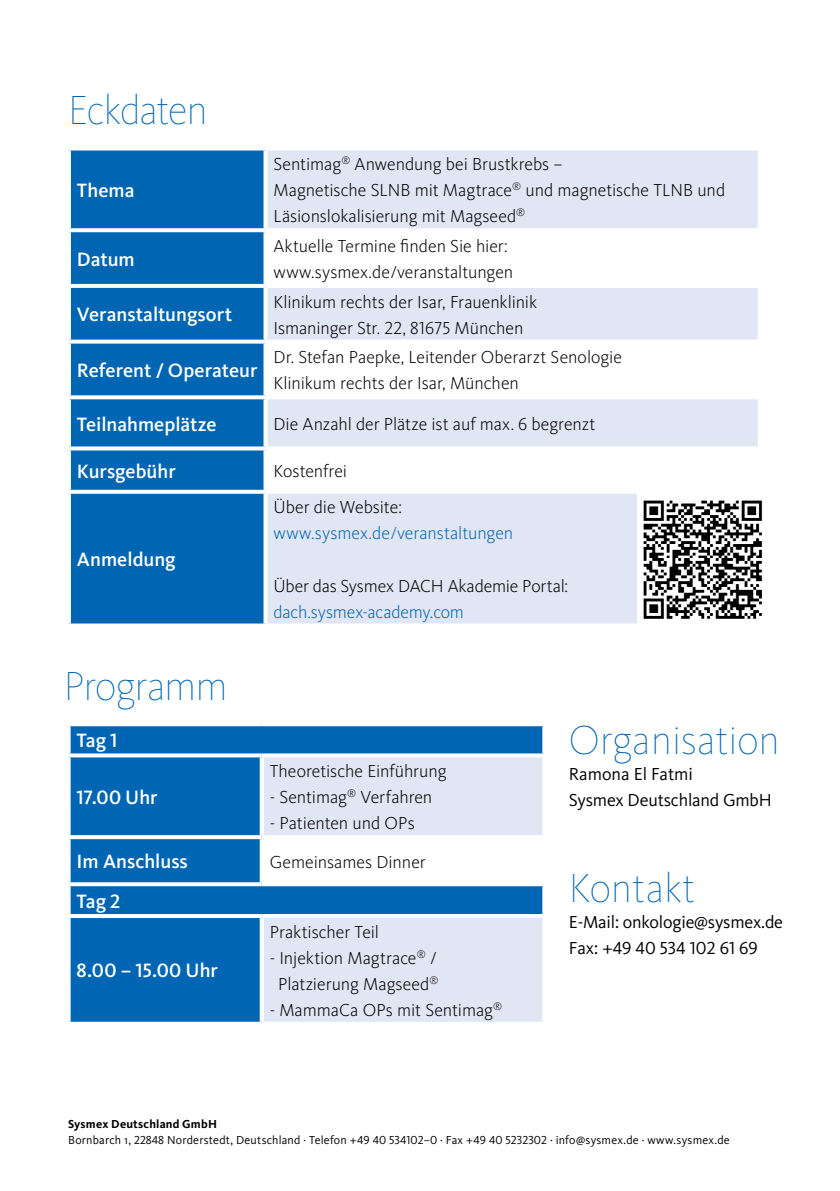
<style>
.page{position:relative;width:840px;height:1191px;background:#fff}
.page>*{position:absolute;margin:0;border:0;box-sizing:border-box;transform-origin:0 0}
.t1{font:100 42px "Kievit Pro";letter-spacing:-.01em;color:#0066b3}
.t2{font:100 42px "Kievit Pro";letter-spacing:-.03em;color:#0066b3}
.t3{font:500 20px "Kievit Pro";color:#fff}
.t4{font:300 18px/26px "Kievit Pro";letter-spacing:-.005em;color:#000}
.t5{font:18px/26px "Kievit Pro";letter-spacing:-.01em;color:#000}
.t6{font:300 18px "Kievit Pro";letter-spacing:-.005em;color:#0066b3}
.t7{font:12px "Kievit Pro";letter-spacing:.015em;color:#000}
.t8{font:700 12px "Kievit Pro";letter-spacing:.02em;color:#000}
</style>
<div class="page">
<div style="left:71px;top:150px;width:192px;height:473px;background:#0066b3"></div>
<div style="left:267px;top:150px;width:490px;height:473px;background:#e1e6f4"></div>
<svg style="left:267px;top:232px;width:490px;height:258px"></svg>
<svg style="left:69px;top:150px;width:2px;height:78px"></svg>
<svg style="left:263px;top:150px;width:3px;height:78px"></svg>
<svg style="left:757px;top:150px;width:1px;height:78px"></svg>
<svg style="left:69px;top:228px;width:196px;height:4px"></svg>
<svg style="left:69px;top:232px;width:2px;height:52px"></svg>
<hr style="left:265px;top:228px;width:496px;height:4px;background:#fff">
<svg style="left:263px;top:232px;width:3px;height:52px"></svg>
<svg style="left:69px;top:284px;width:196px;height:4px"></svg>
<svg style="left:70px;top:288px;width:1px;height:51px"></svg>
<hr style="left:265px;top:284px;width:496px;height:4px;background:#fff">
<svg style="left:263px;top:288px;width:1px;height:51px"></svg>
<svg style="left:757px;top:288px;width:1px;height:51px"></svg>
<svg style="left:69px;top:339px;width:196px;height:4px"></svg>
<svg style="left:69px;top:343px;width:2px;height:52px"></svg>
<svg style="left:265px;top:339px;width:493px;height:4px"></svg>
<svg style="left:263px;top:343px;width:3px;height:52px"></svg>
<svg style="left:69px;top:395px;width:196px;height:4px"></svg>
<svg style="left:69px;top:399px;width:2px;height:47px"></svg>
<hr style="left:265px;top:395px;width:496px;height:4px;background:#fff">
<svg style="left:263px;top:399px;width:3px;height:47px"></svg>
<svg style="left:757px;top:399px;width:1px;height:47px"></svg>
<svg style="left:69px;top:446px;width:196px;height:4px"></svg>
<svg style="left:69px;top:450px;width:2px;height:40px"></svg>
<svg style="left:265px;top:446px;width:493px;height:4px"></svg>
<svg style="left:263px;top:450px;width:3px;height:40px"></svg>
<svg style="left:69px;top:490px;width:196px;height:4px"></svg>
<svg style="left:70px;top:494px;width:1px;height:129px"></svg>
<hr style="left:265px;top:490px;width:496px;height:4px;background:#fff">
<svg style="left:263px;top:494px;width:1px;height:129px"></svg>
<svg style="left:69px;top:623px;width:196px;height:1px"></svg>
<svg style="left:265px;top:623px;width:371px;height:3px"></svg>
<div style="left:71px;top:726px;width:471px;height:295px;background:#0066b3"></div>
<svg style="left:261px;top:757px;width:281px;height:264px;fill:#e1e6f4"></svg>
<svg style="left:68px;top:726px;width:3px;height:27px"></svg>
<svg style="left:542px;top:726px;width:3px;height:27px"></svg>
<svg style="left:68px;top:753px;width:193px;height:4px"></svg>
<svg style="left:68px;top:757px;width:3px;height:78px"></svg>
<svg style="left:261px;top:753px;width:284px;height:4px"></svg>
<svg style="left:259px;top:757px;width:4px;height:78px"></svg>
<svg style="left:68px;top:835px;width:193px;height:4px"></svg>
<svg style="left:68px;top:839px;width:3px;height:43px"></svg>
<hr style="left:261px;top:835px;width:285px;height:4px;background:#fff">
<svg style="left:259px;top:839px;width:4px;height:43px"></svg>
<svg style="left:68px;top:882px;width:193px;height:4px"></svg>
<svg style="left:68px;top:886px;width:3px;height:28px"></svg>
<hr style="left:261px;top:882px;width:285px;height:4px;background:#fff">
<svg style="left:542px;top:886px;width:3px;height:28px"></svg>
<hr style="left:67px;top:914px;width:194px;height:4px;background:#fff">
<svg style="left:70px;top:918px;width:1px;height:103px"></svg>
<hr style="left:261px;top:914px;width:285px;height:4px;background:#fff">
<svg style="left:259px;top:918px;width:4px;height:103px"></svg>
<svg style="left:68px;top:1021px;width:193px;height:1px"></svg>
<svg style="left:261px;top:1021px;width:282px;height:3px"></svg>
<img style="left:636px;top:494px;width:127px;height:130px">
<h1 class="t2" style="left:68px;top:85px;width:141px">Eckdaten</h1>
<p class="t3" style="left:77px;top:178px;width:59px">Thema</p>
<p class="t3" style="left:77px;top:247px;width:59px">Datum</p>
<p class="t3" style="left:77px;top:303px;width:157px">Veranstaltungsort</p>
<p class="t3" style="left:77px;top:358px;width:182px">Referent / Operateur</p>
<p class="t4" style="left:273px;top:151px;width:453px">Sentimag<sup>®</sup> Anwendung bei Brustkrebs –<br>Magnetische SLNB mit Magtrace<sup>®</sup> und magnetische TLNB und<br>Läsionslokalisierung mit Magseed<sup>®</sup></p>
<p class="t4" style="left:273px;top:233px;width:241px">Aktuelle Termine finden Sie hier: www.sysmex.de/veranstaltungen</p>
<p class="t4" style="left:273px;top:288px;width:265px">Klinikum rechts der Isar, Frauenklinik<br>Ismaninger Str. 22, 81675 München</p>
<p class="t4" style="left:273px;top:344px;width:350px">Dr. Stefan Paepke, Leitender Oberarzt Senologie<br>Klinikum rechts der Isar, München</p>
<p class="t3" style="left:77px;top:412px;width:141px">Teilnahmeplätze</p>
<p class="t4" style="left:273px;top:410px;width:323px">Die Anzahl der Plätze ist auf max. 6 begrenzt</p>
<p class="t3" style="left:77px;top:459px;width:100px">Kursgebühr</p>
<p class="t4" style="left:273px;top:458px;width:75px">Kostenfrei</p>
<p class="t3" style="left:77px;top:547px;width:100px">Anmeldung</p>
<h1 class="t1" style="left:64px;top:660px;width:165px">Programm</h1>
<p class="t3" style="left:77px;top:729px;width:42px">Tag 1</p>
<p class="t3" style="left:77px;top:785px;width:82px">17.00 Uhr</p>
<p class="t4" style="left:273px;top:494px;width:130px">Über die Website:</p>
<p class="t6" style="left:273px;top:523px;width:241px">www.sysmex.de/veranstaltungen</p>
<p class="t4" style="left:273px;top:572px;width:296px">Über das Sysmex DACH Akademie Portal:</p>
<p class="t6" style="left:273px;top:601px;width:192px">dach.sysmex-academy.com</p>
<p class="t4" style="left:269px;top:758px;width:178px">Theoretische Einführung</p>
<p class="t4" style="left:269px;top:784px;width:164px">- Sentimag<sup>®</sup> Verfahren</p>
<p class="t4" style="left:269px;top:810px;width:146px">- Patienten und OPs</p>
<h1 class="t1" style="left:568px;top:715px;width:212px">Organisation</h1>
<p class="t5" style="left:568px;top:761px;width:204px">Ramona El Fatmi<br>Sysmex Deutschland GmbH</p>
<p class="t3" style="left:77px;top:849px;width:113px">Im Anschluss</p>
<p class="t4" style="left:269px;top:848px;width:157px">Gemeinsames Dinner</p>
<p class="t3" style="left:77px;top:889px;width:45px">Tag 2</p>
<p class="t3" style="left:77px;top:958px;width:143px">8.00 – 15.00 Uhr</p>
<p class="t4" style="left:269px;top:918px;width:111px">Praktischer Teil</p>
<p class="t4" style="left:269px;top:944px;width:170px;text-align:center">- Injektion Magtrace<sup>®</sup> /<br>Platzierung Magseed<sup>®</sup></p>
<p class="t4" style="left:269px;top:996px;width:234px">- MammaCa OPs mit Sentimag<sup>®</sup></p>
<h1 class="t1" style="left:568px;top:863px;width:128px">Kontakt</h1>
<p class="t5" style="left:568px;top:909px;width:215px">E-Mail: onkologie@sysmex.de<br>Fax: +49 40 534 102 61 69</p>
<p class="t8" style="left:68px;top:1116px;width:150px">Sysmex Deutschland GmbH</p>
<p class="t7" style="left:68px;top:1132px;width:663px">Bornbarch 1, 22848 Norderstedt, Deutschland · Telefon +49 40 534102–0 · Fax +49 40 5232302 · info@sysmex.de · www.sysmex.de</p>
</div>
